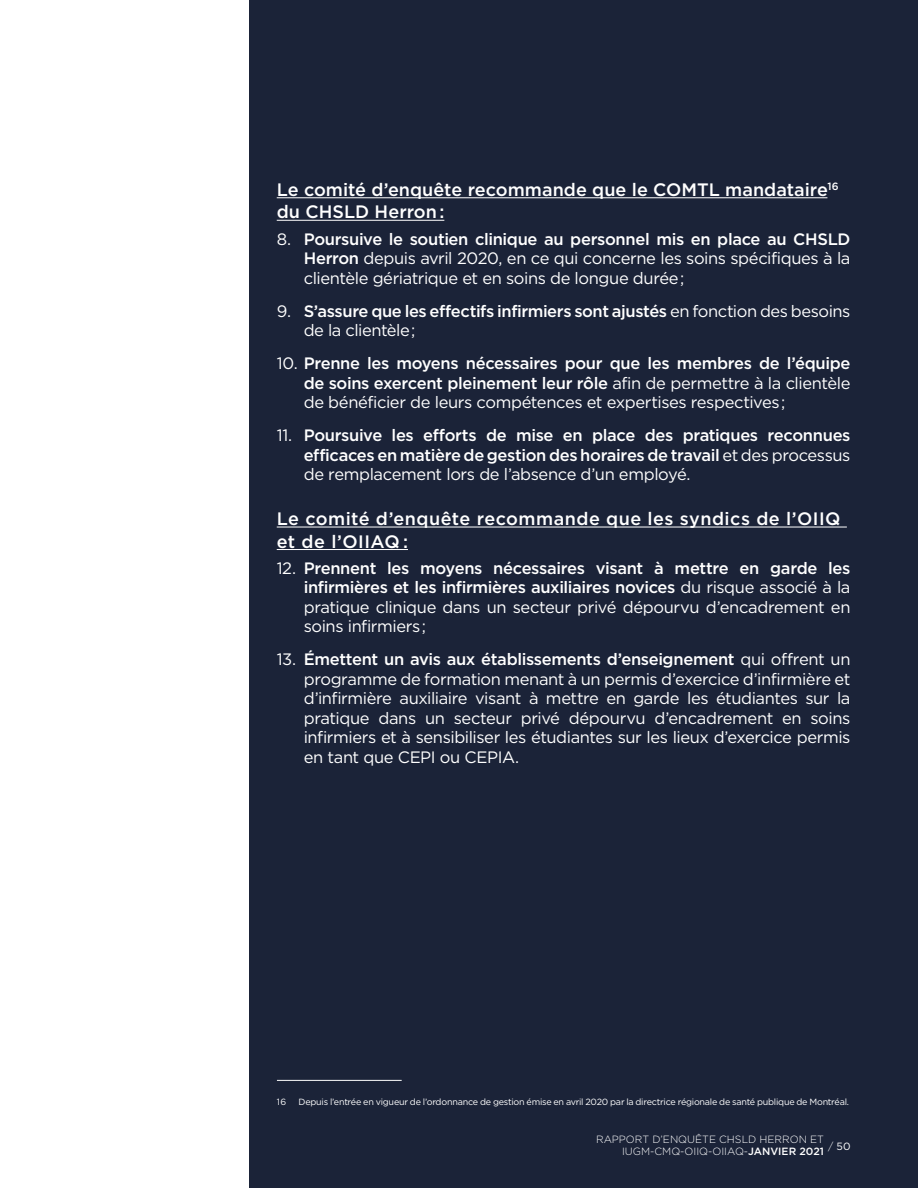
<style>
.page{position:relative;width:918px;height:1188px;background:#fff}
.page>*{position:absolute;margin:0;border:0;box-sizing:border-box;transform-origin:0 0}
.TITRE_5{font:500 18px/22.5px "Gotham";letter-spacing:.005em;color:#fff}
.TITRE_5-2{font:500 18px/22.5px "Gotham";letter-spacing:.025em;color:#fff}
.TEXTE_COURANT{font:500 16.5px/19.5px "Gotham";letter-spacing:-.025em;color:#fff;text-align:justify}
.TEXTE_COURANT-2{font:16.5px/19.5px "Gotham";letter-spacing:-.025em;color:#fff;text-align:justify}
.t1{font:300 10.5px/12px "Gotham";color:#fff;text-align:right}
.t2{font:10.5px "Gotham";color:#fff}
.N_B{font:9px "Gotham";letter-spacing:-.025em;color:#fff}
.s1{font-weight:500}
.s2{font-weight:400}
.s3{font-weight:300}
</style>
<div class="page">
<div style="left:250px;top:0;width:668px;height:1188px;background:#1b2338"></div>
<hr style="left:277px;top:197px;width:550px;height:1px;background:#fff">
<hr style="left:277px;top:220px;width:167px;height:1px;background:#fff">
<hr style="left:277px;top:527px;width:570px;height:1px;background:#fff">
<hr style="left:277px;top:549px;width:131px;height:1px;background:#fff">
<hr style="left:277px;top:1080px;width:125px;height:1px;background:#fff">
<p class="TITRE_5" style="left:277px;top:178px;width:564px">Le comité d’enquête recommande que le COMTL mandataire<sup>16 </sup>du CHSLD Herron :</p>
<p class="TEXTE_COURANT-2" style="left:304px;top:229px;width:548px;text-indent:-27px">8. <span class="s1">Poursuive le soutien clinique au personnel mis en place au CHSLD Herron</span> depuis avril 2020, en ce qui concerne les soins spécifiques à la clientèle gériatrique et en soins de longue durée ;</p>
<p class="TEXTE_COURANT" style="left:304px;top:301px;width:548px;text-indent:-27px"><span class="s2">9.</span> S’assure que les effectifs infirmiers sont ajustés <span class="s2">en fonction des besoins de la clientèle ;</span></p>
<p class="TEXTE_COURANT" style="left:304px;top:353px;width:548px;text-indent:-27px"><span class="s2">10.</span> Prenne les moyens nécessaires pour que les membres de l’équipe de soins exercent pleinement leur rôle <span class="s2">afin de permettre à la clientèle de bénéficier de leurs compétences et expertises respectives ;</span></p>
<p class="TEXTE_COURANT" style="left:304px;top:425px;width:548px;text-indent:-27px"><span class="s2">11.</span> Poursuive les efforts de mise en place des pratiques reconnues efficaces en matière de gestion des horaires de travail <span class="s2">et des processus de remplacement lors de l’absence d’un employé.</span></p>
<p class="TITRE_5-2" style="left:277px;top:507px;width:565px">Le comité d’enquête recommande que les syndics de l’OIIQ et de l’OIIAQ :</p>
<p class="TEXTE_COURANT" style="left:304px;top:558px;width:548px;text-indent:-27px"><span class="s2">12.</span> Prennent les moyens nécessaires visant à mettre en garde les infirmières et les infirmières auxiliaires novices <span class="s2">du risque associé à la pratique clinique dans un secteur privé dépourvu d’encadrement en soins infirmiers ;</span></p>
<p class="TEXTE_COURANT-2" style="left:304px;top:650px;width:548px;text-indent:-27px">13. <span class="s1">Émettent un avis aux établissements d’enseignement</span> qui offrent un programme de formation menant à un permis d’exercice d’infirmière et d’infirmière auxiliaire visant à mettre en garde les étudiantes sur la pratique dans un secteur privé dépourvu d’encadrement en soins infirmiers et à sensibiliser les étudiantes sur les lieux d’exercice permis en tant que CEPI ou CEPIA.</p>
<p class="N_B" style="left:277px;top:1096px;width:11px">16</p>
<p class="N_B" style="left:298px;top:1096px;width:552px">Depuis l’entrée en vigueur de l’ordonnance de gestion émise en avril 2020 par la directrice régionale de santé publique de Montréal.</p>
<p class="t1" style="left:596px;top:1133px;width:229px">RAPPORT D’ENQUÊTE CHSLD HERRON ET<br>IUGM-CMQ-OIIQ-OIIAQ-<span class="s1">JANVIER 2021</span></p>
<p class="t2" style="left:828px;top:1140px;width:24px"><span class="s3">/</span> 50</p>
</div>
